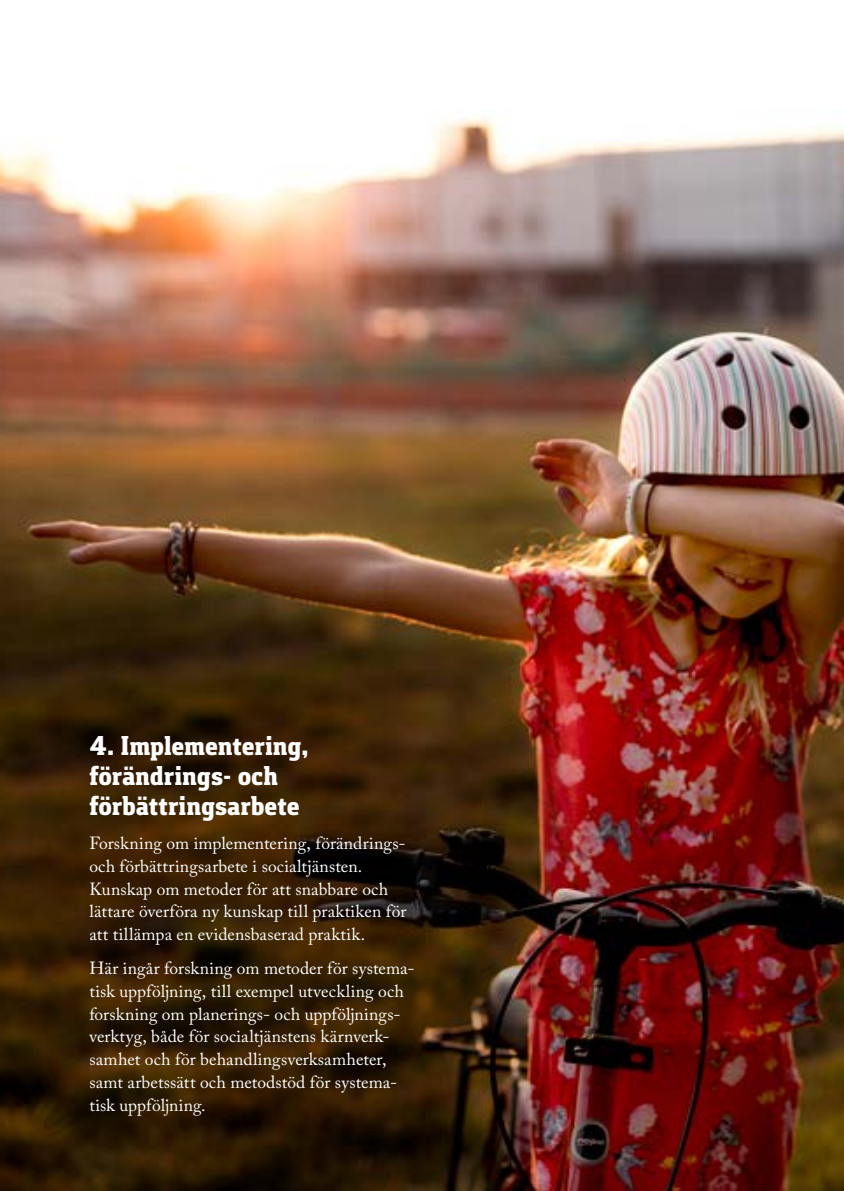
<style>
.page{position:relative;width:844px;height:1191px;background:#fff}
.page>*{position:absolute;margin:0;border:0;box-sizing:border-box;transform-origin:0 0}
.t1{font:800 28px/29.8px "Foral Pro";color:#fff}
.Bröd_-_sista_stycket{font:17.5px/22.8px "Adobe Caslon Pro";letter-spacing:.005em;color:#fff}
.Bröd{font:17.5px/22.8px "Adobe Caslon Pro";letter-spacing:.005em;color:#fff}
</style>
<div class="page">
<img style="left:0;top:118px;width:843px;height:1073px">
<h3 class="t1" style="left:89px;top:731px;width:221px">4. Implementering, förändrings- och förbättringsarbete</h3>
<p class="Bröd" style="left:89px;top:831px;width:318px">Forskning om implementering, förändrings&shy;och förbättringsarbete i socialtjänsten.<br>Kunskap om metoder för att snabbare och lättare överföra ny kunskap till praktiken för att tillämpa en evidensbaserad praktik.</p>
<p class="Bröd_-_sista_stycket" style="left:89px;top:956px;width:326px">Här ingår forskning om metoder för systema&shy;tisk uppföljning, till exempel utveckling och forskning om planerings- och uppföljnings&shy;verktyg, både för socialtjänstens kärnverk&shy;samhet och för behandlingsverksamheter, samt arbetssätt och metodstöd för systema&shy;tisk uppföljning.</p>
</div>
